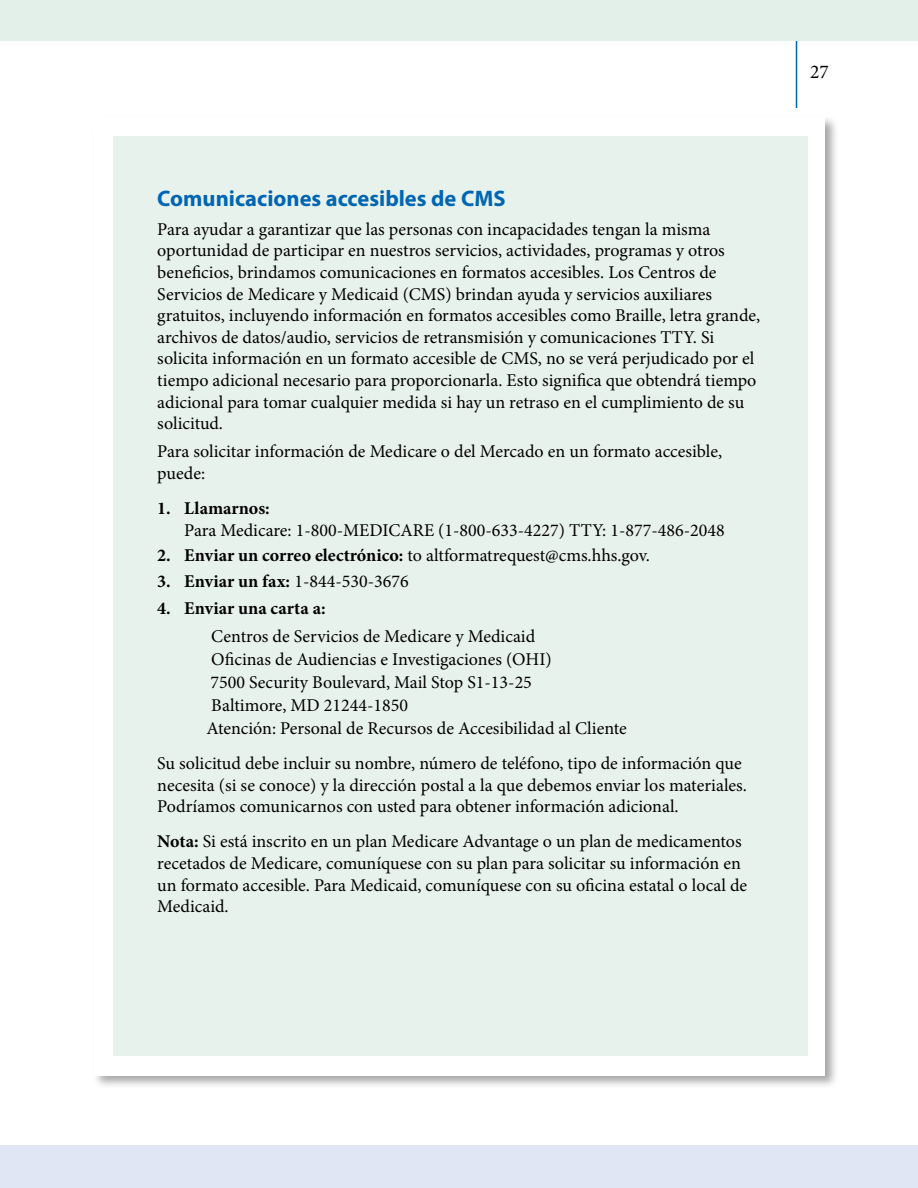
<style>
.page{position:relative;width:918px;height:1188px;background:#fff}
.page>*{position:absolute;margin:0;border:0;box-sizing:border-box;transform-origin:0 0}
.t1{font:700 22.5px "Myriad Pro";color:#0066b3}
.t2{font:19.5px "Minion Pro";color:#000}
.t3{font:18px/21.6px "Minion Pro";color:#000}
.t4{font:700 18px "Minion Pro";color:#000}
.s1{font-weight:700}
.s2{font-weight:400}
</style>
<div class="page">
<hr style="left:796px;top:40px;width:1px;height:68px;background:#0066b3">
<div style="left:0;top:0;width:918px;height:40px;background:#e3efe9"></div>
<div style="left:0;top:1146px;width:918px;height:42px;background:#e1e6f4"></div>
<div style="left:92px;top:115px;width:747px;height:975px;background:#000;opacity:.35"></div>
<div style="left:94px;top:117px;width:731px;height:959px;background:#fff"></div>
<div style="left:113px;top:136px;width:694px;height:920px;background:#e8f2ed"></div>
<p class="t1" style="left:157px;top:184px;width:350px">Comunicaciones accesibles de CMS</p>
<p class="t3" style="left:157px;top:218px;width:604px">Para ayudar a garantizar que las personas con incapacidades tengan la misma oportunidad de participar en nuestros servicios, actividades, programas y otros beneficios, brindamos comunicaciones en formatos accesibles. Los Centros de Servicios de Medicare y Medicaid (CMS) brindan ayuda y servicios auxiliares gratuitos, incluyendo información en formatos accesibles como Braille, letra grande, archivos de datos/audio, servicios de retransmisión y comunicaciones TTY. Si solicita información en un formato accesible de CMS, no se verá perjudicado por el tiempo adicional necesario para proporcionarla. Esto significa que obtendrá tiempo adicional para tomar cualquier medida si hay un retraso en el cumplimiento de su solicitud.</p>
<p class="t3" style="left:157px;top:441px;width:566px">Para solicitar información de Medicare o del Mercado en un formato accesible, puede:</p>
<p class="t3" style="left:184px;top:498px;width:542px;text-indent:-27px"><span class="s1">1. Llamarnos:<br></span>Para Medicare: 1-800-MEDICARE (1-800-633-4227) TTY: 1-877-486-2048</p>
<p class="t3" style="left:157px;top:544px;width:494px"><span class="s1">2. Enviar un correo electrónico:</span> to altformatrequest@cms.hhs.gov.</p>
<p class="t4" style="left:157px;top:569px;width:253px">3. Enviar un fax: <span class="s2">1-844-530-3676</span></p>
<p class="t4" style="left:157px;top:595px;width:170px">4. Enviar una carta a:</p>
<p class="t3" style="left:211px;top:626px;width:325px">Centros de Servicios de Medicare y Medicaid</p>
<p class="t3" style="left:211px;top:649px;width:342px">Oficinas de Audiencias e Investigaciones (OHI)</p>
<p class="t3" style="left:210px;top:672px;width:323px">7500 Security Boulevard, Mail Stop S1-13-25</p>
<p class="t3" style="left:211px;top:695px;width:198px">Baltimore, MD 21244-1850</p>
<p class="t3" style="left:206px;top:718px;width:422px">Atención: Personal de Recursos de Accesibilidad al Cliente</p>
<p class="t3" style="left:157px;top:753px;width:591px">Su solicitud debe incluir su nombre, número de teléfono, tipo de información que necesita (si se conoce) y la dirección postal a la que debemos enviar los materiales.<br>Podríamos comunicarnos con usted para obtener información adicional.</p>
<p class="t3" style="left:157px;top:831px;width:591px"><span class="s1">Nota:</span> Si está inscrito en un plan Medicare Advantage o un plan de medicamentos recetados de Medicare, comuníquese con su plan para solicitar su información en un formato accesible. Para Medicaid, comuníquese con su oficina estatal o local de Medicaid.</p>
<p class="t2" style="left:810px;top:59px;width:20px">27</p>
</div>
